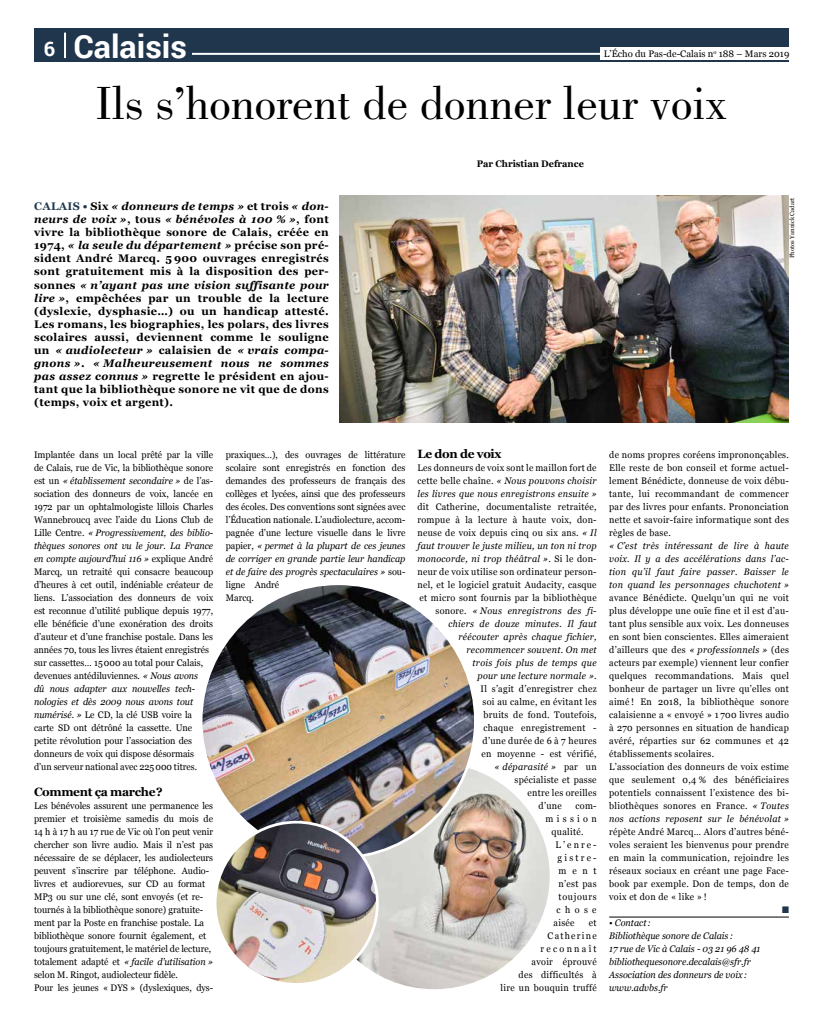
<style>
.page{position:relative;width:823px;height:1021px;background:#fff}
.page>*{position:absolute;margin:0;border:0;box-sizing:border-box;transform-origin:0 0}
.t1{font:48px "Bodoni";color:#000}
.t2{font:700 32px "Roboto";color:#fff}
.t3{font:700 12px "Georgia";letter-spacing:-.03em;color:#000}
.t4{font:700 11px/13px "Georgia";letter-spacing:.03em;color:#000;text-align:justify}
.t5{font:9.5px/13px "Georgia";color:#000;scale:.95 1}
.t6{font:9.5px/13px "Georgia";letter-spacing:.03em;color:#000;text-align:right;scale:.95 1}
.t7{font:italic 9.5px/13px "Georgia";letter-spacing:.03em;color:#000;text-align:justify;scale:.95 1}
.t8{font:italic 9.5px/13px "Georgia";color:#000;scale:.95 1}
.t9{font:9.5px "Georgia";color:#000}
.t10{font:700 9.5px "Georgia";color:#000;scale:.95 1}
.t11{font:9.5px "Georgia";letter-spacing:.07em;color:#000;scale:.95 1}
.t12{font:9.5px "Georgia";letter-spacing:.365em;color:#000;scale:.95 1}
.t13{font:9.5px "Zapf Dingbats ITC";color:#20364d;scale:.95 1}
.t14{font:6px "Georgia";color:#000}
.s1{font-size:20px}
.s2{color:#20364d}
.s3{font-style:italic}
.s4{font-style:normal}
</style>
<div class="page">
<div style="left:34px;top:28px;width:754px;height:34px;background:#20364d"></div>
<hr style="left:64px;top:33px;width:2px;height:25px;background:#fff">
<hr style="left:192px;top:53px;width:411px;height:2px;background:#fff">
<div style="left:600px;top:48px;width:203px;height:12px;background:#fff"></div>
<hr style="left:609px;top:916px;width:179px;height:1px;background:#000">
<img style="left:356px;top:768px;width:192px;height:219px">
<img style="left:201px;top:583px;width:274px;height:274px;border-radius:137px">
<img style="left:340px;top:195px;width:448px;height:228px">
<img style="left:215px;top:822px;width:162px;height:162px;border-radius:81px">
<div style="left:214px;top:820px;width:164px;height:165px;border:3px solid #fff;border-radius:50%"></div>
<h2 class="t2" style="left:44px;top:24px;width:145px"><span class="s1">6</span> Calaisis</h2>
<p class="t9" style="left:603px;top:47px;width:187px">L’Écho du Pas-de-Calais n<sup>o</sup> 188 – Mars 2019</p>
<h1 class="t1" style="left:96px;top:77px;width:632px">Ils s’honorent de donner leur voix</h1>
<p class="t4" style="left:34px;top:199px;width:296px"><span class="s2">CALAIS •</span> Six <span class="s3">« donneurs de temps »</span> et trois <span class="s3">« don&shy;neurs de voix »</span>, tous <span class="s3">« bénévoles à 100 % »</span>, font vivre la bibliothèque sonore de Calais, créée en 1974, <span class="s3">« la seule du département »</span> précise son pré&shy;sident André Marcq. 5 900 ouvrages enregistrés sont gratuitement mis à la disposition des per&shy;sonnes <span class="s3">« n’ayant pas une vision suffisante pour lire »</span>, empêchées par un trouble de la lecture (dyslexie, dysphasie…) ou un handicap attesté.<br>Les romans, les biographies, les polars, des livres scolaires aussi, deviennent comme le souligne un <span class="s3">« audiolecteur »</span> calaisien de <span class="s3">« vrais compa&shy;gnons »</span>. <span class="s3">« Malheureusement nous ne sommes pas assez connus »</span> regrette le président en ajou&shy;tant que la bibliothèque sonore ne vit que de dons (temps, voix et argent).</p>
<p class="t10" style="left:476px;top:156px;width:114px">Par Christian Defrance</p>
<p class="t14" style="left:787px;top:258px;width:62px;rotate:-90deg">Photos Yannick Cadart</p>
<p class="t5" style="left:34px;top:447px;width:190px">Implantée dans un local prêté par la ville de Calais, rue de Vic, la bibliothèque sonore est un <span class="s3">« établissement secondaire »</span> de l’as&shy;sociation des donneurs de voix, lancée en 1972 par un ophtalmologiste lillois Charles Wannebroucq avec l’aide du Lions Club de Lille Centre. <span class="s3">« Progressivement, des biblio&shy;thèques sonores ont vu le jour. La France en compte aujourd’hui 116 »</span> explique André Marcq, un retraité qui consacre beaucoup d’heures à cet outil, indéniable créateur de liens. L’association des donneurs de voix est reconnue d’utilité publique depuis 1977, elle bénéficie d’une exonération des droits d’auteur et d’une franchise postale. Dans les années 70, tous les livres étaient enregistrés sur cassettes… 15000 au total pour Calais, devenues antédiluviennes. <span class="s3">« Nous avons<br>dû nous adapter aux nouvelles tech&shy;nologies et dès 2009 nous avons tout numérisé. »</span> Le CD, la clé USB voire la carte SD ont détrôné la cassette. Une petite révolution pour l’association des donneurs de voix qui dispose désormais d’un serveur national avec 225000 titres.</p>
<p class="t3" style="left:34px;top:782px;width:130px">Comment ça marche?</p>
<p class="t5" style="left:34px;top:798px;width:190px">Les bénévoles assurent une permanence les premier et troisième samedis du mois de 14 h à 17 h au 17 rue de Vic où l’on peut venir chercher son livre audio. Mais il n’est pas nécessaire de se déplacer, les audiolecteurs peuvent s’inscrire par téléphone. Audio&shy;livres et audiorevues, sur CD au format MP3 ou sur une clé, sont envoyés (et re&shy;tournés à la bibliothèque sonore) gratuite&shy;ment par la Poste en franchise postale. La bibliothèque sonore fournit également, et toujours gratuitement, le matériel de lecture, totalement adapté et <span class="s3">« facile d’utilisation » </span>selon M. Ringot, audiolecteur fidèle.<br>Pour les jeunes « DYS » (dyslexiques, dys-</p>
<p class="t5" style="left:226px;top:447px;width:190px">praxiques…), des ouvrages de littérature scolaire sont enregistrés en fonction des demandes des professeurs de français des collèges et lycées, ainsi que des professeurs des écoles. Des conventions sont signées avec l’Éducation nationale. L’audiolecture, accom&shy;pagnée d’une lecture visuelle dans le livre papier, <span class="s3">« permet à la plupart de ces jeunes de corriger en grande partie leur handicap et de faire des progrès spectaculaires »</span> sou&shy;ligne André<br>Marcq.</p>
<p class="t3" style="left:417px;top:444px;width:85px">Le don de voix</p>
<p class="t7" style="left:417px;top:460px;width:190px"><span class="s4">Les donneurs de voix sont le maillon fort de cette belle chaîne.</span> « Nous pouvons choisir les livres que nous enregistrons ensuite »</p>
<p class="t6" style="left:417px;top:499px;width:190px">dit Catherine, documentaliste retraitée,</p>
<p class="t6" style="left:417px;top:512px;width:190px">rompue à la lecture à haute voix, don-</p>
<p class="t6" style="left:417px;top:525px;width:190px">neuse de voix depuis cinq ou six ans. <span class="s3">« Il</span></p>
<p class="t7" style="left:417px;top:538px;width:190px">faut trouver le juste milieu, un ton ni trop</p>
<p class="t7" style="left:417px;top:551px;width:190px">monocorde, ni trop théâtral »<span class="s4">. Si le don-</span></p>
<p class="t6" style="left:417px;top:564px;width:190px">neur de voix utilise son ordinateur person-</p>
<p class="t6" style="left:417px;top:577px;width:190px">nel, et le logiciel gratuit Audacity, casque</p>
<p class="t6" style="left:419px;top:590px;width:188px">et micro sont fournis par la bibliothèque</p>
<p class="t7" style="left:435px;top:603px;width:171px"><span class="s4">sonore.</span> « Nous enregistrons des fi-</p>
<p class="t7" style="left:448px;top:616px;width:157px">chiers de douze minutes. Il faut</p>
<p class="t7" style="left:458px;top:629px;width:147px">réécouter après chaque fichier,</p>
<p class="t7" style="left:466px;top:642px;width:138px">recommencer souvent. On met</p>
<p class="t7" style="left:472px;top:655px;width:132px">trois fois plus de temps que</p>
<p class="t7" style="left:477px;top:668px;width:127px">pour une lecture normale »<span class="s4">.</span></p>
<p class="t6" style="left:480px;top:681px;width:124px">Il s’agit d’enregistrer chez</p>
<p class="t6" style="left:482px;top:694px;width:121px">soi au calme, en évitant les</p>
<p class="t6" style="left:483px;top:707px;width:120px">bruits de fond. Toutefois,</p>
<p class="t6" style="left:483px;top:720px;width:120px">chaque enregistrement -</p>
<p class="t6" style="left:482px;top:733px;width:121px">d’une durée de 6 à 7 heures</p>
<p class="t6" style="left:481px;top:746px;width:123px">en moyenne - est vérifié,</p>
<p class="t7" style="left:494px;top:759px;width:109px">« déparasité » <span class="s4">par un</span></p>
<p class="t6" style="left:514px;top:772px;width:88px">spécialiste et passe</p>
<p class="t6" style="left:527px;top:785px;width:74px">entre les oreilles</p>
<p class="t5" style="left:538px;top:798px;width:26px">d’une</p>
<p class="t5" style="left:575px;top:798px;width:24px">com-</p>
<p class="t12" style="left:545px;top:811px;width:55px">mission</p>
<p class="t6" style="left:551px;top:824px;width:35px">qualité.</p>
<p class="t5" style="left:555px;top:837px;width:45px">L’enre-</p>
<p class="t5" style="left:557px;top:850px;width:43px">gistre-</p>
<p class="t5" style="left:558px;top:863px;width:41px">ment</p>
<p class="t5" style="left:558px;top:876px;width:41px">n’est pas</p>
<p class="t11" style="left:558px;top:889px;width:42px">toujours</p>
<p class="t5" style="left:556px;top:902px;width:44px">chose</p>
<p class="t5" style="left:553px;top:915px;width:23px">aisée</p>
<p class="t6" style="left:500px;top:915px;width:103px">et<br>Catherine reconnaît<br>avoir éprouvé<br>des difficultés à<br>lire un bouquin truffé</p>
<p class="t5" style="left:609px;top:447px;width:190px;text-align:justify">de noms propres coréens imprononçables.<br>Elle reste de bon conseil et forme actuel&shy;lement Bénédicte, donneuse de voix débu&shy;tante, lui recommandant de commencer par des livres pour enfants. Prononciation nette et savoir-faire informatique sont des règles de base.</p>
<p class="t7" style="left:609px;top:538px;width:190px">« C’est très intéressant de lire à haute voix. Il y a des accélérations dans l’ac&shy;tion qu’il faut faire passer. Baisser le ton quand les personnages chuchotent »</p>
<p class="t6" style="left:609px;top:590px;width:190px;text-align:left">avance Bénédicte. Quelqu’un qui ne voit plus développe une ouïe fine et il est d’au&shy;tant plus sensible aux voix. Les donneuses en sont bien conscientes. Elles aimeraient d’ailleurs que des <span class="s3">« professionnels »</span> (des acteurs par exemple) viennent leur confier quelques recommandations. Mais quel bonheur de partager un livre qu’elles ont aimé ! En 2018, la bibliothèque sonore calaisienne a « envoyé » 1 700 livres audio à 270 personnes en situation de handicap avéré, réparties sur 62 communes et 42 établissements scolaires.<br>L’association des donneurs de voix estime que seulement 0,4 % des bénéficiaires potentiels connaissent l’existence des bi&shy;bliothèques sonores en France. <span class="s3">« Toutes nos actions reposent sur le bénévolat »</span></p>
<p class="t5" style="left:609px;top:824px;width:190px;text-align:justify">répète André Marcq… Alors d’autres béné&shy;voles seraient les bienvenus pour prendre en main la communication, rejoindre les réseaux sociaux en créant une page Face&shy;book par exemple. Don de temps, don de voix et don de « like » !</p>
<p class="t13" style="left:781px;top:905px;width:9px">■</p>
<p class="t8" style="left:609px;top:915px;width:161px">• Contact:<br>Bibliothèque sonore de Calais :<br>17 rue de Vic à Calais - 03 21 96 48 41 bibliothequesonore.decalais@sfr.fr<br>Association des donneurs de voix : www.advbs.fr</p>
</div>
